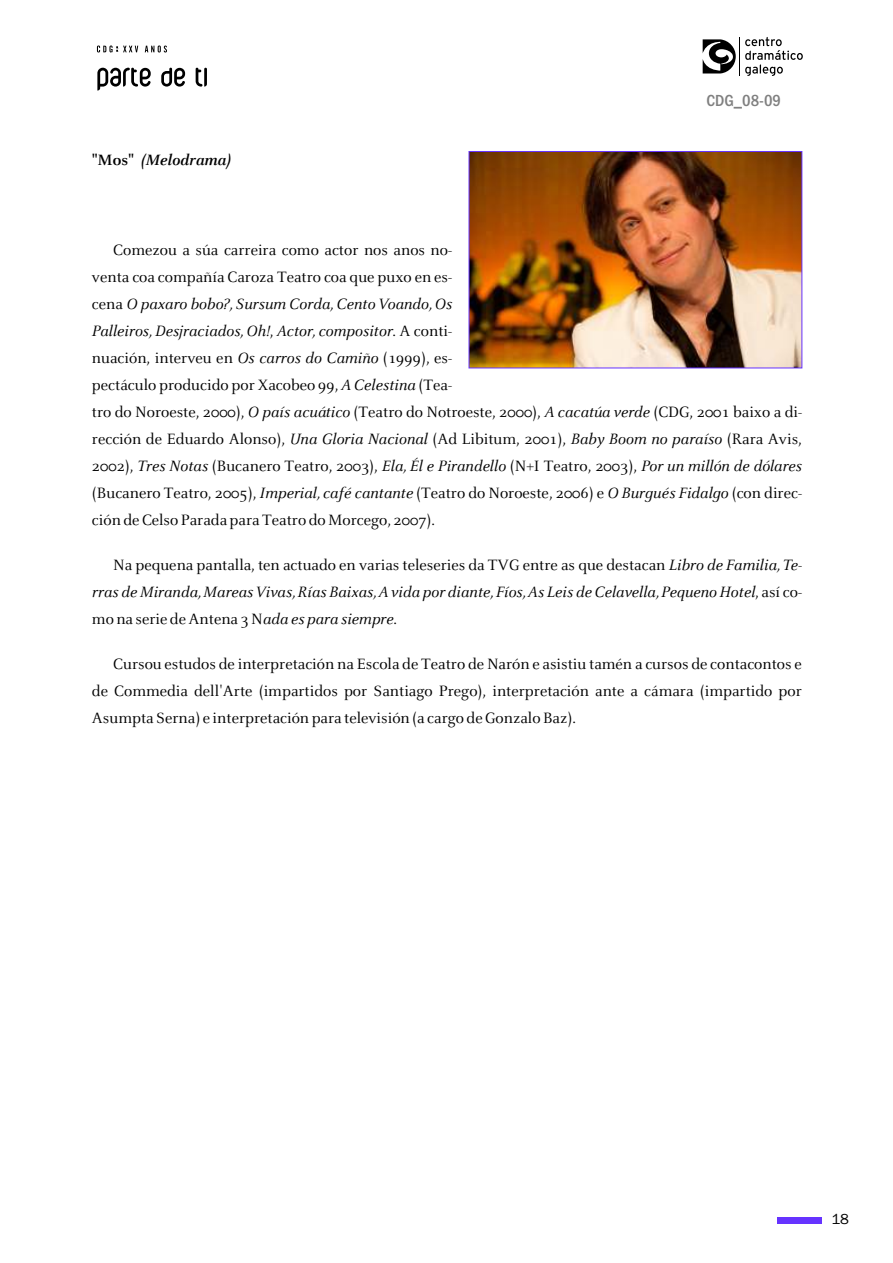
<style>
.page{position:relative;width:893px;height:1263px;background:#fff}
.page>*{position:absolute;margin:0;border:0;box-sizing:border-box;transform-origin:0 0}
.t1{font:500 condensed 16.65px "Franklin Gothic";color:#808080}
.t2{font:16.5px/27px "Celeste";color:#000}
.t3{font:italic 16.5px/27px "Celeste";color:#000;text-align:justify}
.t4{font:italic 700 16.5px "Celeste";color:#000}
.t5{font:15px "Franklin Gothic";color:#000}
.s1{font-style:normal}
.s2{font-style:italic}
</style>
<div class="page">
<svg style="left:745px;top:37px;width:58px;height:39px"></svg>
<hr style="left:739px;top:37px;width:1px;height:38px;background:#000">
<svg style="left:703px;top:39px;width:33px;height:34px"></svg>
<svg style="left:97px;top:46px;width:41px;height:6px"></svg>
<svg style="left:145px;top:46px;width:22px;height:7px"></svg>
<svg style="left:97px;top:68px;width:54px;height:23px"></svg>
<svg style="left:161px;top:68px;width:24px;height:19px"></svg>
<svg style="left:196px;top:68px;width:11px;height:19px"></svg>
<img style="left:471px;top:153px;width:329px;height:213px">
<div style="left:469px;top:151px;width:333px;height:217px;border:1px solid #63f"></div>
<div style="left:777px;top:1217px;width:44px;height:7px;background:#63f"></div>
<p class="t4" style="left:92px;top:153px;width:141px"><span class="s1">"Mos"</span> (Melodrama)</p>
<p class="t1" style="left:706px;top:94px;width:76px">CDG_08-09</p>
<p class="t2" style="left:92px;top:238px;width:711px;text-indent:21px">Comezou a súa carreira como actor nos anos no-<br>venta coa compañía Caroza Teatro coa que puxo en es-<br>cena <span class="s2">O paxaro bobo?, Sursum Corda, Cento Voando, Os<br>Palleiros, Desjraciados, Oh!</span>, <span class="s2">Actor, compositor</span>. A conti-<br>nuación, interveu en <span class="s2">Os carros do Camiño</span> (1999), es-<br>pectáculo producido por Xacobeo 99, <span class="s2">A Celestina</span> (Tea-<br>tro do Noroeste, 2000), <span class="s2">O país acuático</span> (Teatro do Notroeste, 2000), <span class="s2">A cacatúa verde</span> (CDG, 2001 baixo a di&shy;rección de Eduardo Alonso), <span class="s2">Una Gloria Nacional</span> (Ad Libitum, 2001), <span class="s2">Baby Boom no paraíso</span> (Rara Avis, 2002), <span class="s2">Tres Notas</span> (Bucanero Teatro, 2003), <span class="s2">Ela, Él e Pirandello</span> (N+I Teatro, 2003), <span class="s2">Por un millón de dólares </span>(Bucanero Teatro, 2005), <span class="s2">Imperial, café cantante</span> (Teatro do Noroeste, 2006) e <span class="s2">O Burgués Fidalgo</span> (con direc&shy;ción de Celso Parada para Teatro do Morcego, 2007).</p>
<p class="t3" style="left:92px;top:553px;width:711px;text-indent:21px"><span class="s1">Na pequena pantalla, ten actuado en varias teleseries da TVG entre as que destacan</span> Libro de Familia, Te&shy;rras de Miranda,Mareas Vivas,Rías Baixas,A vida por diante, Fíos,As Leis de Celavella, Pequeno Hotel<span class="s1">, así co&shy;mo na serie de Antena 3 N</span>ada es para siempre<span class="s1">.</span></p>
<p class="t2" style="left:92px;top:652px;width:711px;text-align:justify;text-indent:21px">Cursou estudos de interpretación na Escola de Teatro de Narón e asistiu tamén a cursos de contacontos e de Commedia dell'Arte (impartidos por Santiago Prego), interpretación ante a cámara (impartido por Asumpta Serna) e interpretación para televisión (a cargo de Gonzalo Baz).</p>
<p class="t5" style="left:831px;top:1213px;width:19px">18</p>
</div>
